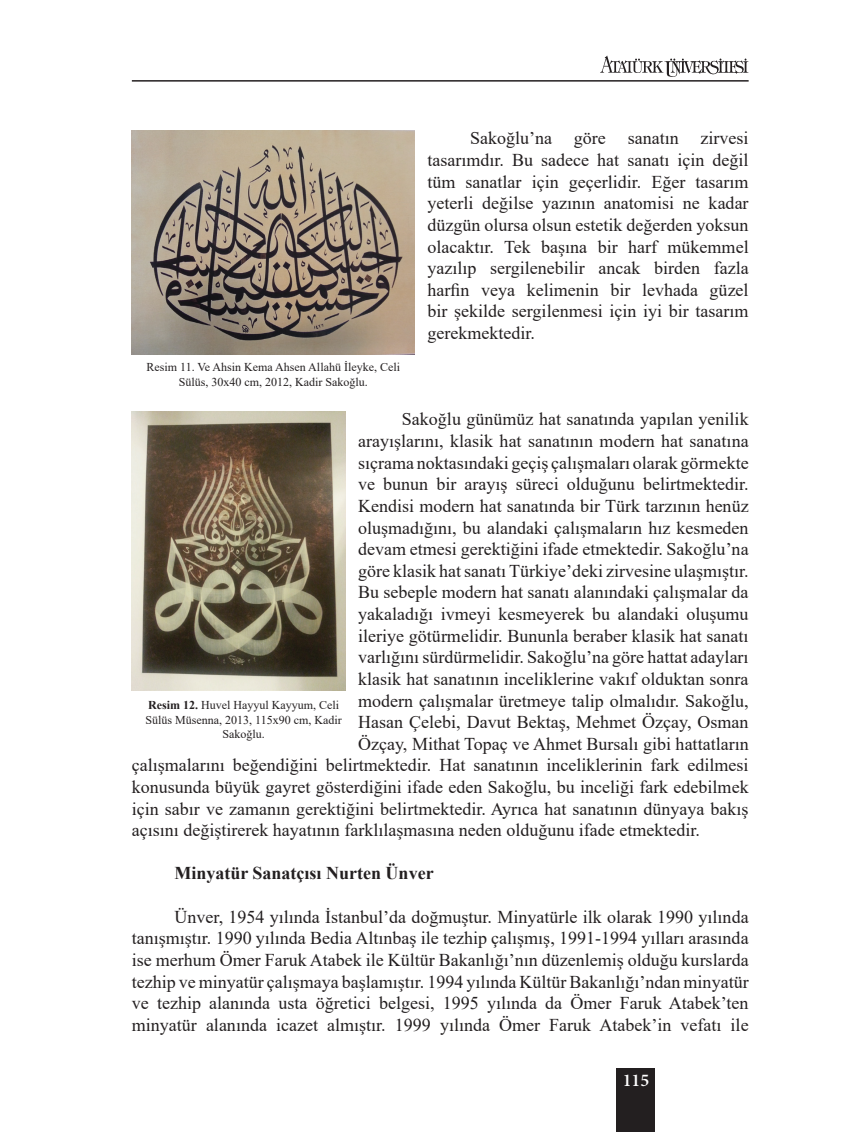
<style>
.page{position:relative;width:855px;height:1132px;background:#fff}
.page>*{position:absolute;margin:0;border:0;box-sizing:border-box;transform-origin:0 0}
.t1{font:18px/21.6px "Times New Roman";color:#231f20;text-align:justify}
.t2{font:700 18px "Times New Roman";color:#231f20}
.t3{font:600 18px "Minion Pro";color:#fff}
.t4{font:12px/14.4px "Times New Roman";color:#231f20;text-align:center}
.s1{font-weight:700}
</style>
<div class="page">
<hr style="left:132px;top:80px;width:616px;height:2px;background:#231f20">
<div style="left:617px;top:1067px;width:38px;height:64px;background:#231f20"></div>
<svg style="left:600px;top:55px;width:148px;height:22px"></svg>
<img style="left:132px;top:131px;width:283px;height:223px">
<img style="left:132px;top:411px;width:213px;height:279px">
<p class="t4" style="left:147px;top:359px;width:255px">Resim 11. Ve Ahsin Kema Ahsen Allahü İleyke, Celi<br>Sülüs, 30x40 cm, 2012, Kadir Sakoğlu.</p>
<p class="t1" style="left:427px;top:127px;width:323px;text-indent:43px">Sakoğlu’na göre sanatın zirvesi tasarımdır. Bu sadece hat sanatı için değil tüm sanatlar için geçerlidir. Eğer tasarım yeterli değilse yazının anatomisi ne kadar düzgün olursa olsun estetik değerden yoksun olacaktır. Tek başına bir harf mükemmel yazılıp sergilenebilir ancak birden fazla harfin veya kelimenin bir levhada güzel bir şekilde sergilenmesi için iyi bir tasarım gerekmektedir.</p>
<p class="t1" style="left:402px;top:408px;width:348px">Sakoğlu günümüz hat sanatında yapılan yenilik</p>
<p class="t1" style="left:358px;top:429px;width:392px">arayışlarını, klasik hat sanatının modern hat sanatına</p>
<p class="t1" style="left:358px;top:451px;width:392px">sıçrama noktasındaki geçiş çalışmaları olarak görmekte</p>
<p class="t1" style="left:358px;top:472px;width:392px">ve bunun bir arayış süreci olduğunu belirtmektedir.</p>
<p class="t1" style="left:358px;top:494px;width:392px">Kendisi modern hat sanatında bir Türk tarzının henüz</p>
<p class="t1" style="left:358px;top:516px;width:392px">oluşmadığını, bu alandaki çalışmaların hız kesmeden</p>
<p class="t1" style="left:358px;top:537px;width:392px">devam etmesi gerektiğini ifade etmektedir. Sakoğlu’na</p>
<p class="t1" style="left:358px;top:559px;width:392px">göre klasik hat sanatı Türkiye’deki zirvesine ulaşmıştır.</p>
<p class="t1" style="left:358px;top:580px;width:392px">Bu sebeple modern hat sanatı alanındaki çalışmalar da</p>
<p class="t1" style="left:358px;top:602px;width:392px">yakaladığı ivmeyi kesmeyerek bu alandaki oluşumu</p>
<p class="t1" style="left:358px;top:624px;width:392px">ileriye götürmelidir. Bununla beraber klasik hat sanatı</p>
<p class="t1" style="left:358px;top:645px;width:392px">varlığını sürdürmelidir. Sakoğlu’na göre hattat adayları</p>
<p class="t1" style="left:358px;top:667px;width:392px">klasik hat sanatının inceliklerine vakıf olduktan sonra</p>
<p class="t1" style="left:358px;top:688px;width:392px">modern çalışmalar üretmeye talip olmalıdır. Sakoğlu,</p>
<p class="t1" style="left:358px;top:710px;width:392px">Hasan Çelebi, Davut Bektaş, Mehmet Özçay, Osman</p>
<p class="t1" style="left:358px;top:732px;width:392px">Özçay, Mithat Topaç ve Ahmet Bursalı gibi hattatların</p>
<p class="t1" style="left:132px;top:753px;width:618px">çalışmalarını beğendiğini belirtmektedir. Hat sanatının inceliklerinin fark edilmesi</p>
<p class="t1" style="left:132px;top:775px;width:618px">konusunda büyük gayret gösterdiğini ifade eden Sakoğlu, bu inceliği fark edebilmek</p>
<p class="t1" style="left:132px;top:796px;width:618px">için sabır ve zamanın gerektiğini belirtmektedir. Ayrıca hat sanatının dünyaya bakış</p>
<p class="t1" style="left:132px;top:818px;width:569px">açısını değiştirerek hayatının farklılaşmasına neden olduğunu ifade etmektedir.</p>
<p class="t2" style="left:174px;top:860px;width:261px">Minyatür Sanatçısı Nurten Ünver</p>
<p class="t1" style="left:132px;top:904px;width:618px;text-indent:43px">Ünver, 1954 yılında İstanbul’da doğmuştur. Minyatürle ilk olarak 1990 yılında tanışmıştır. 1990 yılında Bedia Altınbaş ile tezhip çalışmış, 1991-1994 yılları arasında ise merhum Ömer Faruk Atabek ile Kültür Bakanlığı’nın düzenlemiş olduğu kurslarda tezhip ve minyatür çalışmaya başlamıştır. 1994 yılında Kültür Bakanlığı’ndan minyatür ve tezhip alanında usta öğretici belgesi, 1995 yılında da Ömer Faruk Atabek’ten minyatür alanında icazet almıştır. 1999 yılında Ömer Faruk Atabek’in vefatı ile</p>
<p class="t4" style="left:145px;top:697px;width:198px"><span class="s1">Resim 12.</span> Huvel Hayyul Kayyum, Celi<br>Sülüs Müsenna, 2013, 115x90 cm, Kadir<br>Sakoğlu.</p>
<p class="t3" style="left:622px;top:1067px;width:28px">115</p>
</div>
